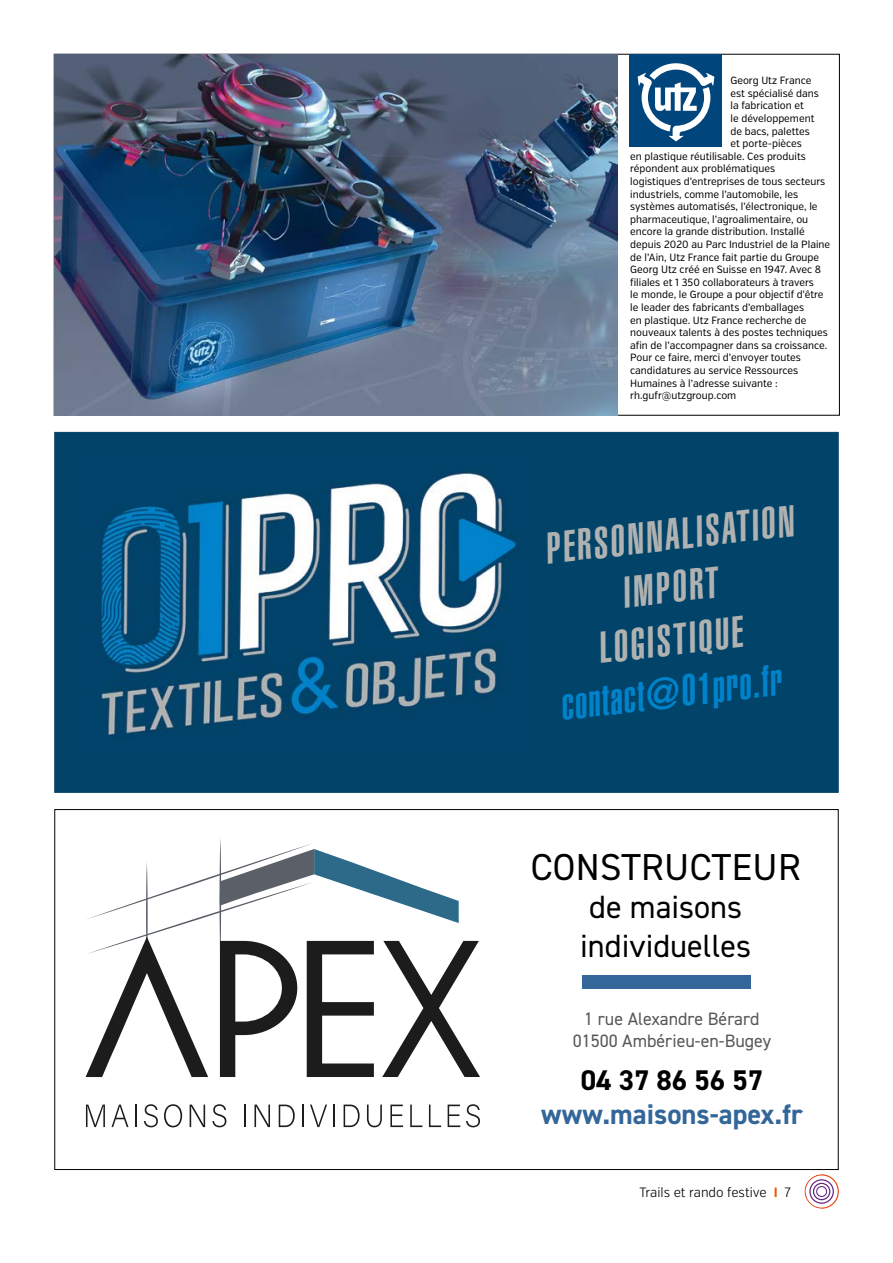
<style>
.page{position:relative;width:893px;height:1263px;background:#fff}
.page>*{position:absolute;margin:0;border:0;box-sizing:border-box;transform-origin:0 0}
.t1{font:43.65px/52.2px "Helvetica LT Std Ultra Comp";color:#b0b2b1;text-align:center}
.t2{font:43.65px "Helvetica LT Std Ultra Comp";color:#0083ca}
.t3{font:37.65px "DIN2014";letter-spacing:.01em;color:#000}
.t4{font:32.25px/38.7px "DIN2014";color:#000}
.t5{font:700 28.5px "DIN2014";color:#369}
.t6{font:700 28.5px "DIN2014";color:#000}
.t7{font:18px/21.6px "DIN2014";color:#575756;text-align:center}
.t8{font:300 13.5px "Verb Cond";color:#000}
.t9{font:10.5px "Verb Cond";color:#000}
.s1{font-weight:700;color:#ea5b0b}
</style>
<div class="page">
<svg style="left:804px;top:1174px;width:35px;height:35px"></svg>
<div style="left:809px;top:1179px;width:25px;height:25px;border:1px solid #652682;border-radius:50%"></div>
<div style="left:813px;top:1183px;width:17px;height:17px;border:1px solid #652682;border-radius:50%"></div>
<div style="left:816px;top:1186px;width:11px;height:11px;border:1px solid #652682;border-radius:50%"></div>
<svg style="left:85px;top:838px;width:395px;height:239px"></svg>
<svg style="left:86px;top:1104px;width:19px;height:23px"></svg>
<svg style="left:112px;top:1104px;width:16px;height:23px"></svg>
<hr style="left:135px;top:1104px;width:2px;height:23px;background:#1d1d1b">
<svg style="left:144px;top:1104px;width:14px;height:23px"></svg>
<svg style="left:164px;top:1104px;width:18px;height:23px"></svg>
<svg style="left:190px;top:1104px;width:15px;height:23px"></svg>
<svg style="left:212px;top:1104px;width:14px;height:23px"></svg>
<hr style="left:244px;top:1104px;width:2px;height:23px;background:#1d1d1b">
<svg style="left:254px;top:1104px;width:16px;height:23px"></svg>
<svg style="left:279px;top:1104px;width:16px;height:23px"></svg>
<hr style="left:302px;top:1104px;width:2px;height:23px;background:#1d1d1b">
<svg style="left:310px;top:1104px;width:17px;height:23px"></svg>
<hr style="left:333px;top:1104px;width:2px;height:23px;background:#1d1d1b">
<svg style="left:344px;top:1104px;width:16px;height:23px"></svg>
<svg style="left:367px;top:1104px;width:15px;height:23px"></svg>
<svg style="left:390px;top:1104px;width:13px;height:23px"></svg>
<svg style="left:410px;top:1104px;width:13px;height:23px"></svg>
<svg style="left:429px;top:1104px;width:12px;height:23px"></svg>
<svg style="left:448px;top:1104px;width:12px;height:23px"></svg>
<svg style="left:466px;top:1104px;width:14px;height:23px"></svg>
<div style="left:583px;top:975px;width:168px;height:13px;background:#369"></div>
<div style="left:55px;top:432px;width:783px;height:360px;background:#014369;border:1px solid #014369"></div>
<img style="left:101px;top:472px;width:415px;height:264px">
<img style="left:54px;top:54px;width:564px;height:361px">
<div style="left:629px;top:54px;width:93px;height:93px;background:#00457c"></div>
<svg style="left:638px;top:63px;width:76px;height:78px"></svg>
<p class="t9" style="left:730px;top:74px;width:82px">Georg Utz France</p>
<p class="t9" style="left:730px;top:87px;width:90px">est spécialisé dans</p>
<p class="t9" style="left:730px;top:99px;width:75px">la fabrication et</p>
<p class="t9" style="left:730px;top:112px;width:85px">le développement</p>
<p class="t9" style="left:730px;top:125px;width:81px">de bacs, palettes</p>
<p class="t9" style="left:730px;top:137px;width:73px">et porte-pièces</p>
<p class="t9" style="left:630px;top:150px;width:177px">en plastique réutilisable. Ces produits</p>
<p class="t9" style="left:630px;top:162px;width:146px">répondent aux problématiques</p>
<p class="t9" style="left:630px;top:175px;width:197px">logistiques d’entreprises de tous secteurs</p>
<p class="t9" style="left:630px;top:188px;width:169px">industriels, comme l’automobile, les</p>
<p class="t9" style="left:630px;top:200px;width:189px">systèmes automatisés, l’électronique, le</p>
<p class="t9" style="left:630px;top:213px;width:180px">pharmaceutique, l’agroalimentaire, ou</p>
<p class="t9" style="left:630px;top:225px;width:176px">encore la grande distribution. Installé</p>
<p class="t9" style="left:630px;top:238px;width:201px">depuis 2020 au Parc Industriel de la Plaine</p>
<p class="t9" style="left:630px;top:251px;width:191px">de l’Ain, Utz France fait partie du Groupe</p>
<p class="t9" style="left:630px;top:263px;width:192px">Georg Utz créé en Suisse en 1947. Avec 8</p>
<p class="t9" style="left:630px;top:276px;width:185px">filiales et 1 350 collaborateurs à travers</p>
<p class="t9" style="left:630px;top:288px;width:195px">le monde, le Groupe a pour objectif d’être</p>
<p class="t9" style="left:630px;top:301px;width:176px">le leader des fabricants d’emballages</p>
<p class="t9" style="left:630px;top:314px;width:178px">en plastique. Utz France recherche de</p>
<p class="t9" style="left:630px;top:326px;width:199px">nouveaux talents à des postes techniques</p>
<p class="t9" style="left:630px;top:339px;width:199px">afin de l’accompagner dans sa croissance.</p>
<p class="t9" style="left:630px;top:351px;width:172px">Pour ce faire, merci d’envoyer toutes</p>
<p class="t9" style="left:630px;top:364px;width:169px">candidatures au service Ressources</p>
<p class="t9" style="left:630px;top:377px;width:149px">Humaines à l’adresse suivante :</p>
<p class="t9" style="left:630px;top:389px;width:108px">rh.gufr@utzgroup.com</p>
<h1 class="t1" style="left:542px;top:524px;width:251px;rotate:-7deg">PERSONNALISATION<br>IMPORT<br>LOGISTIQUE</h1>
<h1 class="t2" style="left:557px;top:681px;width:223px;rotate:-7deg">contact@01pro.fr</h1>
<h2 class="t3" style="left:531px;top:843px;width:271px">CONSTRUCTEUR</h2>
<h3 class="t4" style="left:580px;top:887px;width:173px">de maisons individuelles</h3>
<h3 class="t7" style="left:573px;top:1008px;width:200px">1 rue Alexandre Bérard<br>01500 Ambérieu-en-Bugey</h3>
<h3 class="t6" style="left:581px;top:1061px;width:184px">04 37 86 56 57</h3>
<h3 class="t5" style="left:541px;top:1095px;width:263px">www.maisons-apex.fr</h3>
<p class="t8" style="left:639px;top:1184px;width:153px">Trails et rando festive <span class="s1">I</span> 7</p>
</div>
